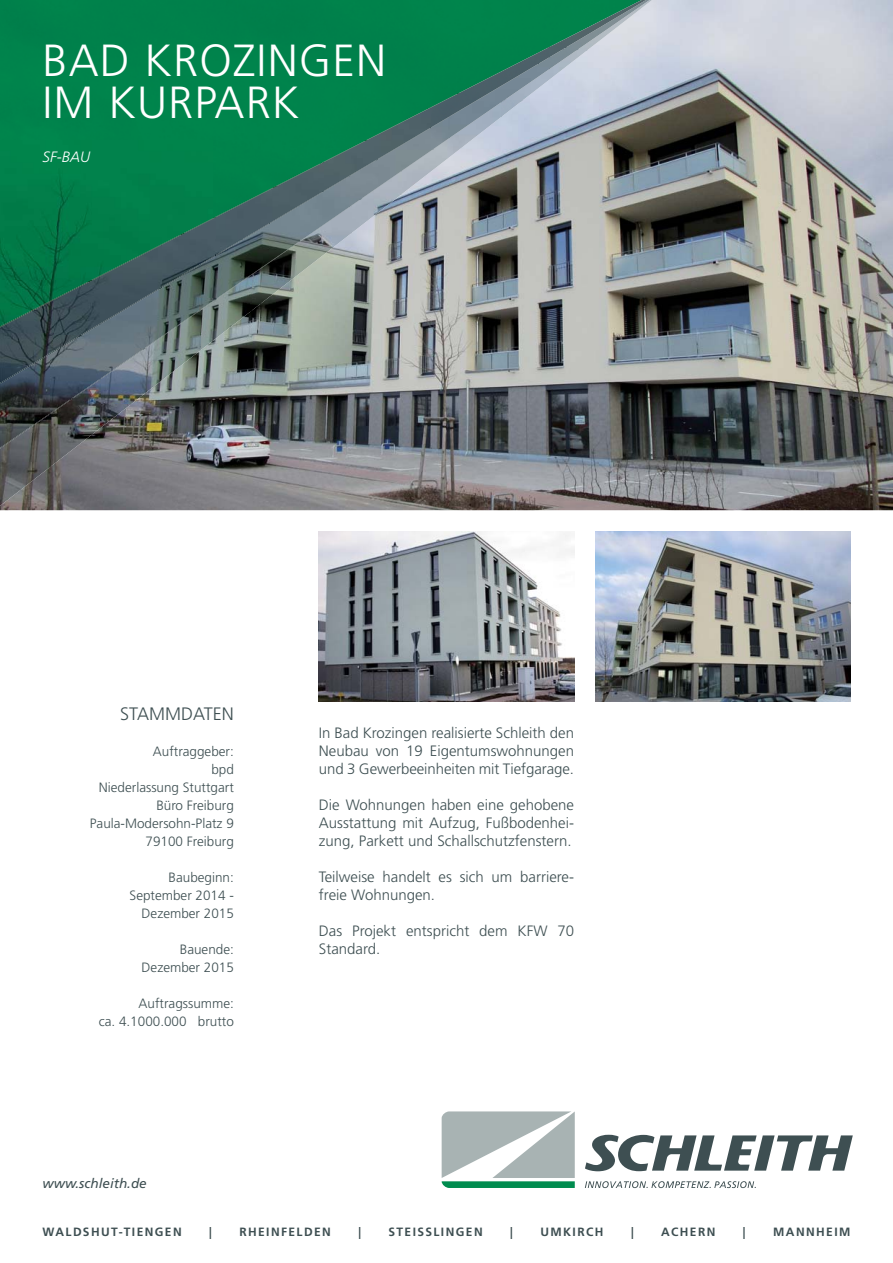
<style>
.page{position:relative;width:893px;height:1263px;background:#fff}
.page>*{position:absolute;margin:0;border:0;box-sizing:border-box;transform-origin:0 0}
.t1{font:300 45px/42px "Frutiger";letter-spacing:.025em;color:#fff}
.t2{font:300 18px "Frutiger";color:#3e4f52}
.t3{font:300 15px/18px "Frutiger";color:#3e4f52;text-align:justify}
.t4{font:italic 300 15px "Frutiger";color:#fff}
.t5{font:300 13.5px/18px "Frutiger";color:#3e4f52;text-align:right}
.t6{font:italic 13.5px "Frutiger";color:#3e4f52}
.t7{font:700 12px "Frutiger";letter-spacing:.12em;color:#3e4f52}
</style>
<div class="page">
<svg style="left:585px;top:1135px;width:268px;height:36px"></svg>
<svg style="left:442px;top:1111px;width:133px;height:77px"></svg>
<svg style="left:585px;top:1181px;width:171px;height:7px"></svg>
<img style="left:0;top:0;width:893px;height:510px">
<div style="left:0;top:0;width:428px;height:140px;background:#00824b"></div>
<div style="left:428px;top:0;width:110px;height:93px;background:#00834b"></div>
<img style="left:0;top:140px;width:214px;height:141px">
<img style="left:214px;top:140px;width:58px;height:47px">
<img style="left:589px;top:0;width:63px;height:51px">
<img style="left:550px;top:50px;width:39px;height:51px">
<img style="left:401px;top:150px;width:101px;height:52px">
<img style="left:363px;top:200px;width:38px;height:35px">
<img style="left:251px;top:249px;width:100px;height:55px">
<img style="left:201px;top:299px;width:50px;height:53px">
<img style="left:100px;top:349px;width:101px;height:56px">
<svg style="left:251px;top:303px;width:12px;height:10px"></svg>
<img style="left:50px;top:415px;width:50px;height:54px">
<img style="left:0;top:449px;width:50px;height:57px">
<img style="left:100px;top:405px;width:32px;height:25px">
<img style="left:507px;top:100px;width:43px;height:39px">
<img style="left:435px;top:150px;width:15px;height:49px">
<img style="left:200px;top:240px;width:100px;height:59px">
<img style="left:100px;top:288px;width:100px;height:60px">
<img style="left:50px;top:336px;width:50px;height:79px">
<img style="left:0;top:384px;width:50px;height:15px">
<img style="left:100px;top:348px;width:42px;height:1px">
<img style="left:576px;top:0;width:74px;height:50px">
<img style="left:539px;top:49px;width:41px;height:51px">
<img style="left:431px;top:129px;width:76px;height:21px">
<img style="left:377px;top:149px;width:58px;height:51px">
<img style="left:286px;top:225px;width:77px;height:24px">
<img style="left:214px;top:249px;width:76px;height:50px">
<img style="left:142px;top:299px;width:77px;height:50px">
<img style="left:69px;top:349px;width:77px;height:50px">
<img style="left:0;top:399px;width:74px;height:50px">
<img style="left:538px;top:0;width:26px;height:48px">
<img style="left:431px;top:51px;width:25px;height:11px">
<img style="left:553px;top:48px;width:15px;height:17px">
<img style="left:323px;top:106px;width:108px;height:86px">
<img style="left:215px;top:161px;width:108px;height:79px">
<img style="left:161px;top:216px;width:54px;height:38px">
<img style="left:54px;top:239px;width:104px;height:96px">
<img style="left:0;top:327px;width:54px;height:9px">
<img style="left:54px;top:335px;width:23px;height:1px">
<img style="left:549px;top:0;width:15px;height:47px">
<img style="left:456px;top:46px;width:97px;height:48px">
<img style="left:364px;top:93px;width:97px;height:47px">
<img style="left:272px;top:140px;width:97px;height:18px">
<img style="left:180px;top:187px;width:98px;height:47px">
<img style="left:88px;top:234px;width:97px;height:47px">
<img style="left:0;top:281px;width:93px;height:46px">
<img style="left:564px;top:0;width:82px;height:48px">
<img style="left:431px;top:62px;width:108px;height:67px">
<img style="left:377px;top:126px;width:54px;height:35px">
<img style="left:269px;top:158px;width:108px;height:67px">
<img style="left:215px;top:222px;width:54px;height:36px">
<img style="left:158px;top:254px;width:57px;height:34px">
<img style="left:77px;top:288px;width:85px;height:48px">
<img style="left:0;top:336px;width:82px;height:48px">
<img style="left:595px;top:531px;width:255px;height:171px">
<img style="left:319px;top:531px;width:255px;height:171px">
<h1 class="t1" style="left:43px;top:43px;width:345px">BAD KROZINGEN<br>IM KURPARK</h1>
<p class="t4" style="left:43px;top:151px;width:49px">SF-BAU</p>
<p class="t2" style="left:120px;top:706px;width:115px">STAMMDATEN</p>
<p class="t5" style="left:90px;top:743px;width:146px">Auftraggeber:<br>bpd<br>Niederlassung Stuttgart<br>Büro Freiburg<br>Paula-Modersohn-Platz 9<br>79100 Freiburg</p>
<p class="t5" style="left:130px;top:869px;width:106px">Baubeginn:<br>September 2014 -<br>Dezember 2015</p>
<p class="t5" style="left:142px;top:941px;width:94px">Bauende:<br>Dezember 2015</p>
<p class="t5" style="left:99px;top:995px;width:137px">Auftragssumme:<br>ca. 4.1000.000 brutto</p>
<p class="t6" style="left:43px;top:1178px;width:106px">www.schleith.de</p>
<p class="t3" style="left:319px;top:725px;width:257px">In Bad Krozingen realisierte Schleith den Neubau von 19 Eigentumswohnungen und 3 Gewerbeeinheiten mit Tiefgarage.</p>
<p class="t3" style="left:319px;top:797px;width:257px">Die Wohnungen haben eine gehobene Ausstattung mit Aufzug, Fußbodenhei&shy;zung, Parkett und Schallschutzfenstern.</p>
<p class="t3" style="left:319px;top:869px;width:257px">Teilweise handelt es sich um barriere&shy;freie Wohnungen.</p>
<p class="t3" style="left:319px;top:923px;width:257px">Das Projekt entspricht dem KFW 70<br>Standard.</p>
<p class="t7" style="left:43px;top:1227px;width:141px">WALDSHUT-TIENGEN</p>
<p class="t7" style="left:209px;top:1227px;width:4px">|</p>
<p class="t7" style="left:239px;top:1227px;width:93px">RHEINFELDEN</p>
<p class="t7" style="left:358px;top:1227px;width:4px">|</p>
<p class="t7" style="left:388px;top:1227px;width:96px">STEISSLINGEN</p>
<p class="t7" style="left:510px;top:1227px;width:4px">|</p>
<p class="t7" style="left:540px;top:1227px;width:65px">UMKIRCH</p>
<p class="t7" style="left:631px;top:1227px;width:4px">|</p>
<p class="t7" style="left:661px;top:1227px;width:56px">ACHERN</p>
<p class="t7" style="left:743px;top:1227px;width:4px">|</p>
<p class="t7" style="left:773px;top:1227px;width:79px">MANNHEIM</p>
</div>
